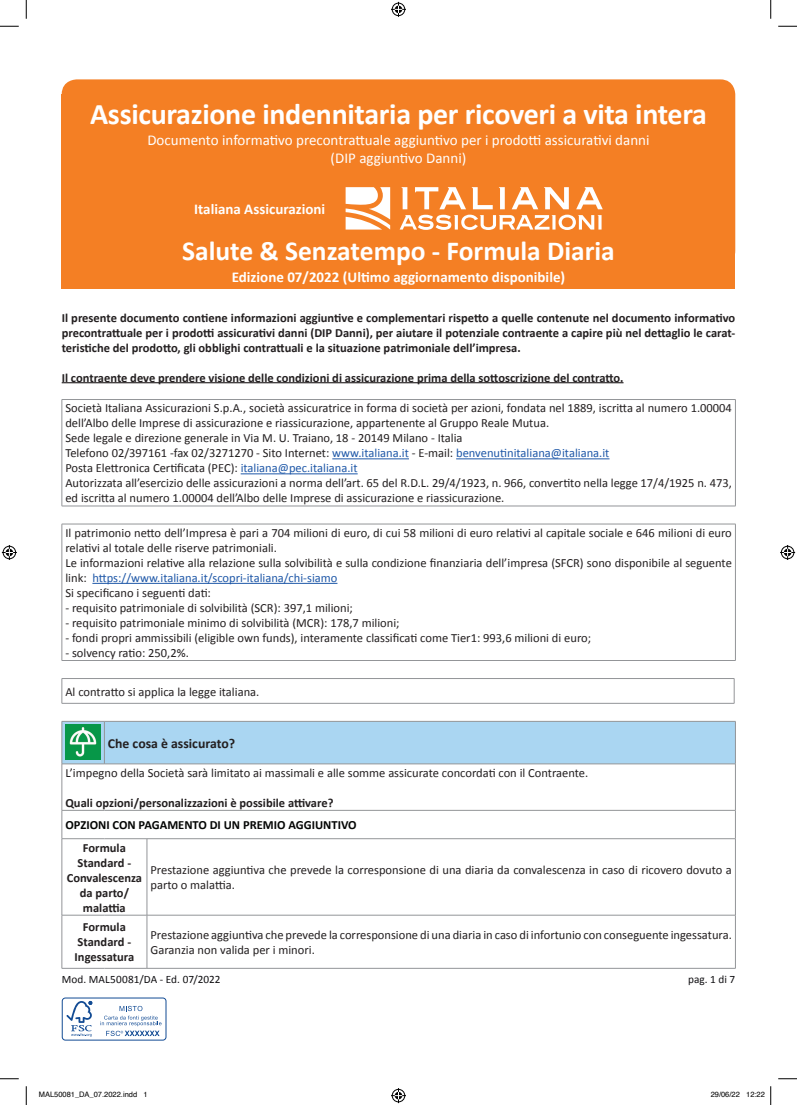
<style>
.page{position:relative;width:797px;height:1105px;background:#fff}
.page>*{position:absolute;margin:0;border:0;box-sizing:border-box;transform-origin:0 0}
.t1{font:700 30px "Calibri";letter-spacing:-.01em;color:#fff}
.t2{font:700 27.5px "Calibri";color:#fff}
.t3{font:15px/18px "Calibri";color:#fff;text-align:center}
.t4{font:700 15px "Calibri";color:#fff}
.t5{font:700 13.75px "Calibri";color:#231f20}
.t6{font:12.5px/15px "Calibri";color:#231f20}
.t7{font:700 12.5px/15px "Calibri";color:#231f20;text-align:center}
.t8{font:700 12.5px "Calibri";color:#040504}
.t9{font:11.25px "Calibri";letter-spacing:.01em;color:#100f12}
.t10{font:7.5px "Helvetica";color:#000}
.s1{color:#1f58a8}
</style>
<div class="page">
<div style="left:62px;top:998px;width:104px;height:42px;border:1px solid #124b94;border-radius:3px"></div>
<svg style="left:66px;top:1001px;width:26px;height:36px"></svg>
<svg style="left:100px;top:1006px;width:61px;height:30px"></svg>
<div style="left:62px;top:79px;width:673px;height:186px;background:#f47f24;border-radius:15px"></div>
<hr style="left:62px;top:382px;width:561px;height:1px;background:#231f20">
<div style="left:62px;top:94px;width:673px;height:195px;background:#f47f24"></div>
<svg style="left:345px;top:187px;width:45px;height:43px"></svg>
<svg style="left:401px;top:187px;width:6px;height:22px"></svg>
<svg style="left:415px;top:187px;width:51px;height:22px"></svg>
<svg style="left:472px;top:187px;width:20px;height:22px"></svg>
<svg style="left:499px;top:187px;width:6px;height:22px"></svg>
<svg style="left:512px;top:187px;width:26px;height:22px"></svg>
<svg style="left:544px;top:187px;width:25px;height:22px"></svg>
<svg style="left:576px;top:187px;width:26px;height:22px"></svg>
<svg style="left:399px;top:215px;width:202px;height:15px"></svg>
<hr style="left:62px;top:399px;width:673px;height:1px;background:#939598">
<hr style="left:62px;top:400px;width:1px;height:106px;background:#939598">
<hr style="left:735px;top:400px;width:1px;height:106px;background:#939598">
<hr style="left:62px;top:506px;width:673px;height:1px;background:#939598">
<hr style="left:332px;top:458px;width:77px;height:1px;background:#1f58a8">
<hr style="left:456px;top:458px;width:153px;height:1px;background:#1f58a8">
<hr style="left:241px;top:473px;width:117px;height:1px;background:#1f58a8">
<hr style="left:62px;top:524px;width:673px;height:1px;background:#939598">
<hr style="left:62px;top:524px;width:1px;height:136px;background:#939598">
<hr style="left:735px;top:524px;width:1px;height:136px;background:#939598">
<hr style="left:62px;top:660px;width:673px;height:1px;background:#939598">
<hr style="left:92px;top:583px;width:245px;height:1px;background:#1f58a8">
<hr style="left:62px;top:678px;width:672px;height:1px;background:#939598">
<svg style="left:62px;top:679px;width:1px;height:24px"></svg>
<svg style="left:734px;top:679px;width:1px;height:24px"></svg>
<hr style="left:62px;top:703px;width:672px;height:1px;background:#939598">
<div style="left:63px;top:722px;width:672px;height:42px;background:#aad6f2"></div>
<hr style="left:62px;top:721px;width:42px;height:1px;background:#939598">
<hr style="left:62px;top:721px;width:1px;height:43px;background:#939598">
<hr style="left:735px;top:721px;width:1px;height:43px;background:#939598">
<svg style="left:735px;top:810px;width:1px;height:28px"></svg>
<hr style="left:104px;top:721px;width:43px;height:1px;background:#939598">
<hr style="left:104px;top:721px;width:1px;height:43px;background:#939598">
<hr style="left:147px;top:721px;width:588px;height:1px;background:#939598">
<hr style="left:147px;top:839px;width:1px;height:76px;background:#939598">
<hr style="left:147px;top:915px;width:1px;height:53px;background:#939598">
<hr style="left:62px;top:839px;width:1px;height:76px;background:#939598">
<hr style="left:735px;top:839px;width:1px;height:76px;background:#939598">
<hr style="left:62px;top:915px;width:1px;height:53px;background:#939598">
<hr style="left:735px;top:915px;width:1px;height:53px;background:#939598">
<hr style="left:62px;top:810px;width:42px;height:1px;background:#939598">
<svg style="left:62px;top:811px;width:1px;height:27px"></svg>
<hr style="left:104px;top:810px;width:43px;height:1px;background:#939598">
<hr style="left:147px;top:810px;width:588px;height:1px;background:#939598">
<hr style="left:62px;top:764px;width:42px;height:1px;background:#939598">
<hr style="left:62px;top:764px;width:1px;height:46px;background:#939598">
<hr style="left:104px;top:764px;width:43px;height:1px;background:#939598">
<hr style="left:147px;top:764px;width:588px;height:1px;background:#939598">
<hr style="left:735px;top:764px;width:1px;height:46px;background:#939598">
<hr style="left:62px;top:838px;width:42px;height:1px;background:#939598">
<hr style="left:104px;top:838px;width:43px;height:1px;background:#939598">
<hr style="left:147px;top:838px;width:588px;height:1px;background:#939598">
<hr style="left:62px;top:915px;width:42px;height:1px;background:#939598">
<hr style="left:104px;top:915px;width:43px;height:1px;background:#939598">
<hr style="left:147px;top:915px;width:588px;height:1px;background:#939598">
<hr style="left:62px;top:968px;width:42px;height:1px;background:#939598">
<hr style="left:104px;top:968px;width:43px;height:1px;background:#939598">
<hr style="left:147px;top:968px;width:588px;height:1px;background:#939598">
<img style="left:65px;top:725px;width:36px;height:35px">
<svg style="left:0;top:25px;width:19px;height:2px"></svg>
<svg style="left:778px;top:25px;width:19px;height:2px"></svg>
<svg style="left:0;top:1078px;width:19px;height:1px"></svg>
<svg style="left:778px;top:1078px;width:19px;height:1px"></svg>
<svg style="left:25px;top:0;width:2px;height:19px"></svg>
<svg style="left:25px;top:1086px;width:2px;height:19px"></svg>
<svg style="left:770px;top:0;width:1px;height:19px"></svg>
<svg style="left:391px;top:2px;width:15px;height:15px"></svg>
<svg style="left:391px;top:1088px;width:15px;height:15px"></svg>
<svg style="left:2px;top:545px;width:15px;height:15px"></svg>
<svg style="left:780px;top:545px;width:15px;height:15px"></svg>
<svg style="left:770px;top:1086px;width:1px;height:19px"></svg>
<h1 class="t1" style="left:90px;top:95px;width:618px">Assicurazione indennitaria per ricoveri a vita intera</h1>
<p class="t3" style="left:147px;top:131px;width:503px">Documento informativo precontrattuale aggiuntivo per i prodotti assicurativi danni (DIP aggiuntivo Danni)</p>
<p class="t4" style="left:194px;top:199px;width:133px">Italiana Assicurazioni</p>
<h2 class="t2" style="left:182px;top:234px;width:434px">Salute &amp; Senzatempo - Formula Diaria</h2>
<p class="t4" style="left:232px;top:267px;width:335px">Edizione 07/2022 (Ultimo aggiornamento disponibile)</p>
<p class="t7" style="left:62px;top:310px;width:675px;text-align:justify">Il presente documento contiene informazioni aggiuntive e complementari rispetto a quelle contenute nel documento informativo precontrattuale per i prodotti assicurativi danni (DIP Danni), per aiutare il potenziale contraente a capire più nel dettaglio le carat&shy;teristiche del prodotto, gli obblighi contrattuali e la situazione patrimoniale dell’impresa.</p>
<p class="t7" style="left:62px;top:370px;width:563px">Il contraente deve prendere visione delle condizioni di assicurazione prima della sottoscrizione del contratto.</p>
<p class="t6" style="left:65px;top:401px;width:668px">Società Italiana Assicurazioni S.p.A., società assicuratrice in forma di società per azioni, fondata nel 1889, iscritta al numero 1.00004 dell’Albo delle Imprese di assicurazione e riassicurazione, appartenente al Gruppo Reale Mutua.<br>Sede legale e direzione generale in Via M. U. Traiano, 18 - 20149 Milano - Italia<br>Telefono 02/397161 -fax 02/3271270 - Sito Internet: <span class="s1">www.italiana.it</span> - E-mail: <span class="s1">benvenutinitaliana@italiana.it<br></span>Posta Elettronica Certificata (PEC): <span class="s1">italiana@pec.italiana.it<br></span>Autorizzata all’esercizio delle assicurazioni a norma dell’art. 65 del R.D.L. 29/4/1923, n. 966, convertito nella legge 17/4/1925 n. 473, ed iscritta al numero 1.00004 dell’Albo delle Imprese di assicurazione e riassicurazione.</p>
<p class="t6" style="left:65px;top:525px;width:668px">Il patrimonio netto dell’Impresa è pari a 704 milioni di euro, di cui 58 milioni di euro relativi al capitale sociale e 646 milioni di euro relativi al totale delle riserve patrimoniali.<br>Le informazioni relative alla relazione sulla solvibilità e sulla condizione finanziaria dell’impresa (SFCR) sono disponibile al seguente link: <span class="s1">https://www.italiana.it/scopri-italiana/chi-siamo<br></span>Si specificano i seguenti dati:</p>
<p class="t6" style="left:65px;top:600px;width:289px">- requisito patrimoniale di solvibilità (SCR): 397,1 milioni;</p>
<p class="t6" style="left:65px;top:615px;width:336px">- requisito patrimoniale minimo di solvibilità (MCR): 178,7 milioni;</p>
<p class="t6" style="left:65px;top:630px;width:527px">- fondi propri ammissibili (eligible own funds), interamente classificati come Tier1: 993,6 milioni di euro;</p>
<p class="t6" style="left:65px;top:645px;width:125px">- solvency ratio: 250,2%.</p>
<p class="t6" style="left:65px;top:684px;width:195px">Al contratto si applica la legge italiana.</p>
<p class="t5" style="left:108px;top:734px;width:129px">Che cosa è assicurato?</p>
<p class="t6" style="left:65px;top:765px;width:524px">L’impegno della Società sarà limitato ai massimali e alle somme assicurate concordati con il Contraente.</p>
<p class="t7" style="left:65px;top:795px;width:270px">Quali opzioni/personalizzazioni è possibile attivare?</p>
<p class="t8" style="left:65px;top:817px;width:293px">OPZIONI CON PAGAMENTO DI UN PREMIO AGGIUNTIVO</p>
<p class="t7" style="left:67px;top:840px;width:77px">Formula<br>Standard -<br>Convalescenza da parto/ malattia</p>
<p class="t6" style="left:150px;top:862px;width:583px">Prestazione aggiuntiva che prevede la corresponsione di una diaria da convalescenza in caso di ricovero dovuto a parto o malattia.</p>
<p class="t7" style="left:75px;top:920px;width:61px">Formula<br>Standard -<br>Ingessatura</p>
<p class="t6" style="left:150px;top:927px;width:583px">Prestazione aggiuntiva che prevede la corresponsione di una diaria in caso di infortunio con conseguente ingessatura.<br>Garanzia non valida per i minori.</p>
<p class="t9" style="left:62px;top:972px;width:160px">Mod. MAL50081/DA - Ed. 07/2022</p>
<p class="t9" style="left:688px;top:972px;width:49px">pag. 1 di 7</p>
<p class="t10" style="left:39px;top:1089px;width:110px">MAL50081_DA_07.2022.indd 1</p>
<p class="t10" style="left:710px;top:1089px;width:56px">29/06/22 12:22</p>
</div>
